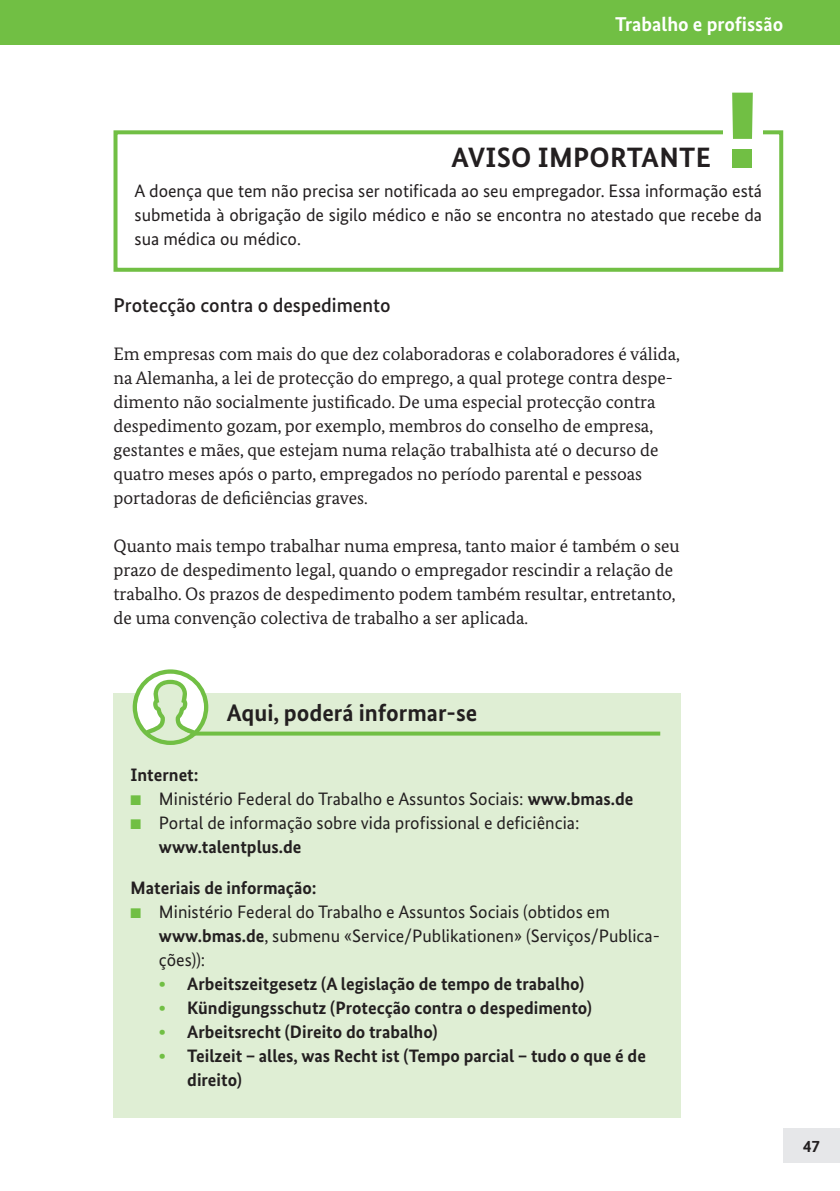
<style>
.page{position:relative;width:840px;height:1191px;background:#fff}
.page>*{position:absolute;margin:0;border:0;box-sizing:border-box;transform-origin:0 0}
.Hinweis_neu{font:700 28px "Bundes Sans";letter-spacing:.01em;color:#231f20}
.Tipp_Head{font:700 24px "Bundes Sans";color:#231f20}
.t1{font:500 20px "Bundes Sans";color:#231f20}
.t2{font:700 20px "Bundes Sans";color:#fff}
.Copy{font:18px/24px "Bundes Serif";color:#231f20}
.Tipp_Body{font:18px/24px "Bundes Sans";color:#231f20}
.Infokasteb_Head{font:700 18px/24px "Bundes Sans";color:#231f20}
.t3{font:700 17px "Bundes Sans";color:#231f20}
.s1{font-weight:700}
.s2{color:#71bf44}
</style>
<div class="page">
<div style="left:782px;top:1128px;width:57px;height:34px;background:#e6e7e9"></div>
<div style="left:0;top:0;width:839px;height:44px;background:#71bf44"></div>
<div style="left:113px;top:130px;width:669px;height:142px;border:4px solid #71bf44"></div>
<div style="left:722px;top:92px;width:40px;height:76px;background:#fff"></div>
<svg style="left:732px;top:93px;width:20px;height:46px"></svg>
<div style="left:732px;top:149px;width:19px;height:19px;background:#71bf44"></div>
<div style="left:113px;top:693px;width:567px;height:424px;background:#dfeed4"></div>
<svg style="left:208px;top:731px;width:452px;height:4px;background:#81c559"></svg>
<svg style="left:133px;top:669px;width:75px;height:76px"></svg>
<p class="t2" style="left:614px;top:11px;width:169px">Trabalho e profissão</p>
<p class="Hinweis_neu" style="left:451px;top:141px;width:261px">AVISO IMPORTANTE</p>
<p class="Tipp_Body" style="left:134px;top:179px;width:628px;text-align:justify">A doença que tem não precisa ser notificada ao seu empregador. Essa informação está submetida à obrigação de sigilo médico e não se encontra no atestado que recebe da sua médica ou médico.</p>
<h4 class="t1" style="left:113px;top:293px;width:278px">Protecção contra o despedimento</h4>
<p class="Copy" style="left:113px;top:342px;width:567px">Em empresas com mais do que dez colaboradoras e colaboradores é válida, na Alemanha, a lei de protecção do emprego, a qual protege contra despe&shy;dimento não socialmente justificado. De uma especial protecção contra despedimento gozam, por exemplo, membros do conselho de empresa, gestantes e mães, que estejam numa relação trabalhista até o decurso de quatro meses após o parto, empregados no período parental e pessoas portadoras de deficiências graves.</p>
<p class="Copy" style="left:113px;top:534px;width:567px">Quanto mais tempo trabalhar numa empresa, tanto maior é também o seu prazo de despedimento legal, quando o empregador rescindir a relação de trabalho. Os prazos de despedimento podem também resultar, entretanto, de uma convenção colectiva de trabalho a ser aplicada.</p>
<p class="Tipp_Head" style="left:226px;top:698px;width:252px">Aqui, poderá informar-se</p>
<p class="Infokasteb_Head" style="left:130px;top:762px;width:70px">Internet:</p>
<p class="Tipp_Body" style="left:159px;top:786px;width:475px">Ministério Federal do Trabalho e Assuntos Sociais: <span class="s1">www.bmas.de</span></p>
<p class="Tipp_Body" style="left:159px;top:810px;width:422px">Portal de informação sobre vida profissional e deficiência: <span class="s1">www.talentplus.de</span></p>
<p class="Infokasteb_Head" style="left:130px;top:875px;width:187px">Materiais de informação:</p>
<p class="Tipp_Body" style="left:159px;top:899px;width:502px">Ministério Federal do Trabalho e Assuntos Sociais (obtidos em <span class="s1">www.bmas.de</span>, submenu «Service/Publikationen» (Serviços/Publica&shy;ções)):</p>
<p class="Infokasteb_Head" style="left:159px;top:971px;width:426px"><span class="s2">•</span> Arbeitszeitgesetz (A legislação de tempo de trabalho)</p>
<p class="Infokasteb_Head" style="left:159px;top:995px;width:434px"><span class="s2">•</span> Kündigungsschutz (Protecção contra o despedimento)</p>
<p class="Infokasteb_Head" style="left:159px;top:1019px;width:280px"><span class="s2">•</span> Arbeitsrecht (Direito do trabalho)</p>
<p class="Infokasteb_Head" style="left:187px;top:1043px;width:460px;text-indent:-28px"><span class="s2">•</span> Teilzeit – alles, was Recht ist (Tempo parcial – tudo o que é de direito)</p>
<p class="t3" style="left:802px;top:1135px;width:18px">47</p>
</div>
